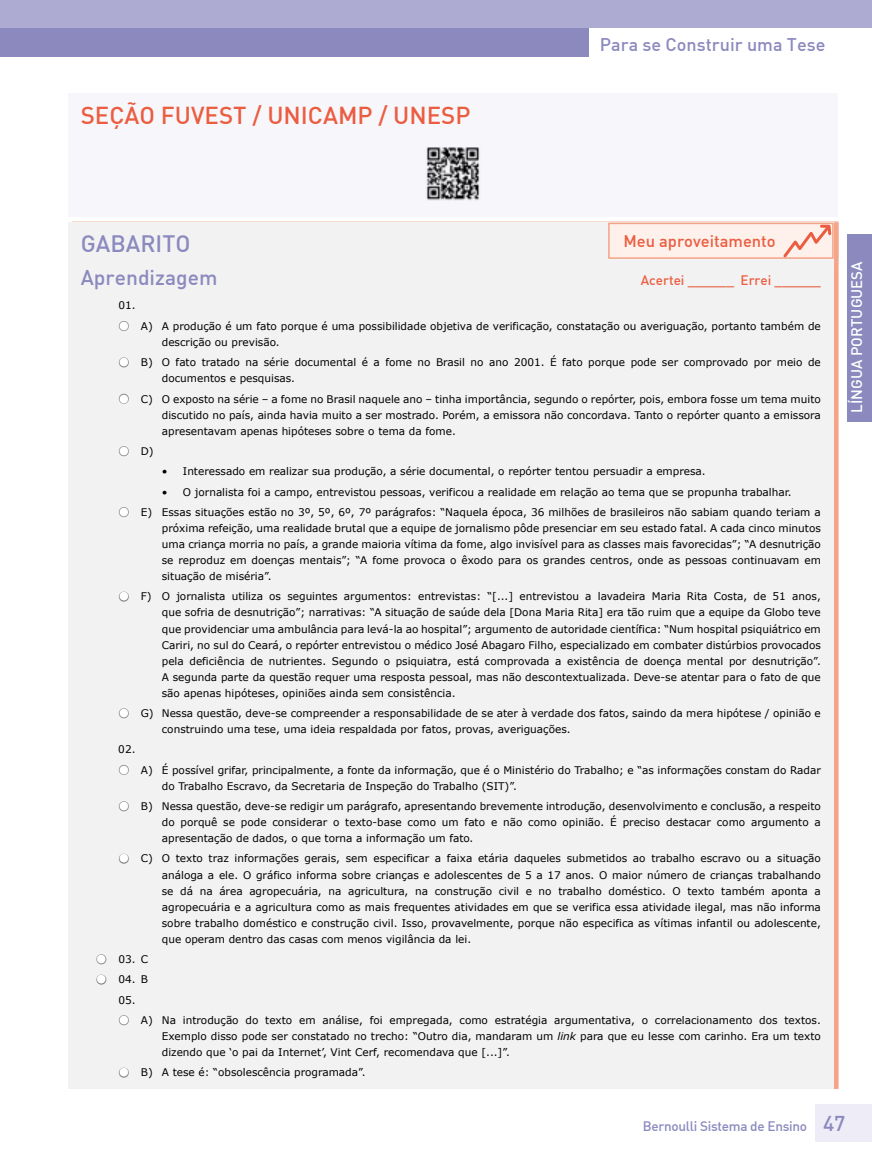
<style>
.page{position:relative;width:872px;height:1170px;background:#fff}
.page>*{position:absolute;margin:0;border:0;box-sizing:border-box;transform-origin:0 0}
.t1{font:500 24px "DIN";color:#eb5d40}
.t2{font:500 23.25px "DIN";color:#8b89be}
.t3{font:500 21px "DIN";color:#8b89be}
.t4{font:500 18px "DIN";color:#8b89be}
.t5{font:500 16.5px "DIN";color:#eb5d40}
.t6{font:500 15px "DIN";color:#fff}
.t7{font:500 13.5px "DIN Alternate";letter-spacing:-.02em;color:#8b89be}
.t8{font:500 13.5px "DIN";color:#eb5d40}
.t9{font:10.5px/16px "Verdana";color:#000;text-align:justify}
.s1{color:#878787}
.s2{font-style:italic}
.s3{font-family:"DIN";font-size:21px}
</style>
<div class="page">
<div style="left:0;top:28px;width:673px;height:28px;background:#8b89be"></div>
<div style="left:0;top:0;width:872px;height:28px;background:#adabd2"></div>
<div style="left:847px;top:234px;width:25px;height:187px;background:#8b89be"></div>
<div style="left:815px;top:1104px;width:57px;height:37px;background:#edecf7"></div>
<div style="left:68px;top:94px;width:770px;height:123px;background:#f7f6fb"></div>
<div style="left:68px;top:223px;width:765px;height:866px;background:#f2f2f2"></div>
<div style="left:609px;top:223px;width:224px;height:35px;background:#fef1ec"></div>
<div style="left:608px;top:223px;width:225px;height:36px;border:2px solid #f5a386"></div>
<svg style="left:780px;top:223px;width:53px;height:36px"></svg>
<img style="left:426px;top:147px;width:54px;height:54px">
<div style="left:589px;top:28px;width:283px;height:29px;background:#fff"></div>
<h1 class="t1" style="left:81px;top:100px;width:391px">SEÇÃO FUVEST / UNICAMP / UNESP</h1>
<h3 class="t4" style="left:600px;top:33px;width:227px">Para se Construir uma Tese</h3>
<h3 class="t5" style="left:623px;top:230px;width:154px">Meu aproveitamento</h3>
<h2 class="t2" style="left:81px;top:229px;width:111px">GABARITO</h2>
<h3 class="t3" style="left:81px;top:264px;width:138px">Aprendizagem</h3>
<p class="t8" style="left:641px;top:271px;width:181px">Acertei ______ Errei ______</p>
<p class="t9" style="left:118px;top:297px;width:19px">01.</p>
<p class="t9" style="left:162px;top:318px;width:660px;text-indent:-44px"><span class="s1">•</span> A) A produção é um fato porque é uma possibilidade objetiva de verificação, constatação ou averiguação, portanto também de descrição ou previsão.</p>
<p class="t9" style="left:162px;top:354px;width:660px;text-indent:-44px"><span class="s1">•</span> B) O fato tratado na série documental é a fome no Brasil no ano 2001. É fato porque pode ser comprovado por meio de documentos e pesquisas.</p>
<p class="t9" style="left:162px;top:390px;width:660px;text-indent:-44px"><span class="s1">•</span> C) O exposto na série – a fome no Brasil naquele ano – tinha importância, segundo o repórter, pois, embora fosse um tema muito discutido no país, ainda havia muito a ser mostrado. Porém, a emissora não concordava. Tanto o repórter quanto a emissora apresentavam apenas hipóteses sobre o tema da fome.</p>
<p class="t9" style="left:118px;top:443px;width:37px"><span class="s1">•</span> D)</p>
<p class="t9" style="left:162px;top:463px;width:545px">• Interessado em realizar sua produção, a série documental, o repórter tentou persuadir a empresa.</p>
<p class="t9" style="left:162px;top:483px;width:631px">• O jornalista foi a campo, entrevistou pessoas, verificou a realidade em relação ao tema que se propunha trabalhar.</p>
<p class="t9" style="left:162px;top:504px;width:660px;text-indent:-44px"><span class="s1">•</span> E) Essas situações estão no 3º, 5º, 6º, 7º parágrafos: “Naquela época, 36 milhões de brasileiros não sabiam quando teriam a próxima refeição, uma realidade brutal que a equipe de jornalismo pôde presenciar em seu estado fatal. A cada cinco minutos uma criança morria no país, a grande maioria vítima da fome, algo invisível para as classes mais favorecidas”; “A desnutrição se reproduz em doenças mentais”; “A fome provoca o êxodo para os grandes centros, onde as pessoas continuavam em situação de miséria”.</p>
<p class="t9" style="left:162px;top:588px;width:660px;text-indent:-44px"><span class="s1">•</span> F) O jornalista utiliza os seguintes argumentos: entrevistas: “[...] entrevistou a lavadeira Maria Rita Costa, de 51 anos, que sofria de desnutrição”; narrativas: “A situação de saúde dela [Dona Maria Rita] era tão ruim que a equipe da Globo teve que providenciar uma ambulância para levá-la ao hospital”; argumento de autoridade científica: “Num hospital psiquiátrico em Cariri, no sul do Ceará, o repórter entrevistou o médico José Abagaro Filho, especializado em combater distúrbios provocados pela deficiência de nutrientes. Segundo o psiquiatra, está comprovada a existência de doença mental por desnutrição”.<br>A segunda parte da questão requer uma resposta pessoal, mas não descontextualizada. Deve-se atentar para o fato de que são apenas hipóteses, opiniões ainda sem consistência.</p>
<p class="t9" style="left:162px;top:705px;width:660px;text-indent:-44px"><span class="s1">•</span> G) Nessa questão, deve-se compreender a responsabilidade de se ater à verdade dos fatos, saindo da mera hipótese / opinião e construindo uma tese, uma ideia respaldada por fatos, provas, averiguações.</p>
<p class="t9" style="left:118px;top:741px;width:19px">02.</p>
<p class="t9" style="left:162px;top:761px;width:660px;text-indent:-44px"><span class="s1">•</span> A) É possível grifar, principalmente, a fonte da informação, que é o Ministério do Trabalho; e “as informações constam do Radar do Trabalho Escravo, da Secretaria de Inspeção do Trabalho (SIT)”.</p>
<p class="t9" style="left:162px;top:798px;width:660px;text-indent:-44px"><span class="s1">•</span> B) Nessa questão, deve-se redigir um parágrafo, apresentando brevemente introdução, desenvolvimento e conclusão, a respeito do porquê se pode considerar o texto-base como um fato e não como opinião. É preciso destacar como argumento a apresentação de dados, o que torna a informação um fato.</p>
<p class="t9" style="left:162px;top:850px;width:660px;text-indent:-44px"><span class="s1">•</span> C) O texto traz informações gerais, sem especificar a faixa etária daqueles submetidos ao trabalho escravo ou a situação análoga a ele. O gráfico informa sobre crianças e adolescentes de 5 a 17 anos. O maior número de crianças trabalhando se dá na área agropecuária, na agricultura, na construção civil e no trabalho doméstico. O texto também aponta a agropecuária e a agricultura como as mais frequentes atividades em que se verifica essa atividade ilegal, mas não informa sobre trabalho doméstico e construção civil. Isso, provavelmente, porque não especifica as vítimas infantil ou adolescente, que operam dentro das casas com menos vigilância da lei.</p>
<p class="t9" style="left:96px;top:951px;width:54px"><span class="s1">•</span> 03. C</p>
<p class="t9" style="left:118px;top:969px;width:31px;line-height:20.2px;text-indent:-22px"><span class="s1">•</span> 04. B<br>05.</p>
<p class="t9" style="left:162px;top:1011px;width:660px;text-indent:-44px"><span class="s1">•</span> A) Na introdução do texto em análise, foi empregada, como estratégia argumentativa, o correlacionamento dos textos.<br>Exemplo disso pode ser constatado no trecho: “Outro dia, mandaram um <span class="s2">link</span> para que eu lesse com carinho. Era um texto dizendo que ‘o pai da Internet’, Vint Cerf, recomendava que [...]”.</p>
<p class="t9" style="left:118px;top:1064px;width:249px"><span class="s1">•</span> B) A tese é: “obsolescência programada”.</p>
<h3 class="t6" style="left:847px;top:412px;width:153px;rotate:-90deg">LÍNGUA PORTUGUESA</h3>
<p class="t7" style="left:643px;top:1117px;width:204px">Bernoulli Sistema de Ensino <span class="s3">47</span></p>
</div>
